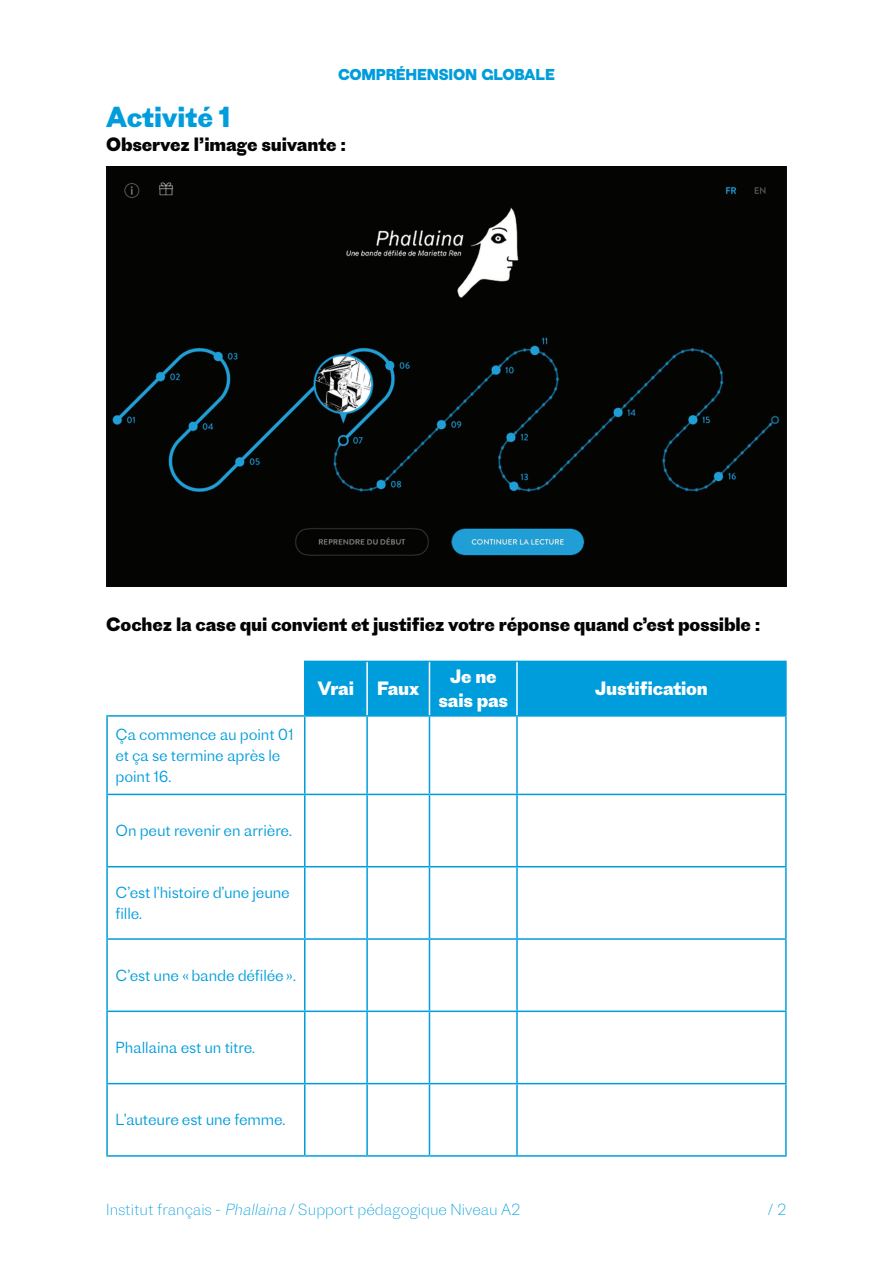
<style>
.page{position:relative;width:893px;height:1263px;background:#fff}
.page>*{position:absolute;margin:0;border:0;box-sizing:border-box;transform-origin:0 0}
.t1{font:700 27px "Proto Grotesk";letter-spacing:-.01em;color:#009ddc}
.t2{font:700 18px "Proto Grotesk";letter-spacing:-.01em;color:#040503}
.t3{font:700 18px/24px "Proto Grotesk";letter-spacing:-.01em;color:#fff;text-align:center}
.t4{font:300 15px/21px "Proto Grotesk";letter-spacing:-.01em;color:#009ddc}
.t5{font:200 15px "Proto Grotesk";color:#009ddc}
.t6{font:700 14.7px "Proto Grotesk";letter-spacing:-.015em;color:#009ddc}
.s1{font-style:italic}
</style>
<div class="page">
<div style="left:106px;top:166px;width:681px;height:421px;background:#040503"></div>
<div style="left:305px;top:662px;width:480px;height:53px;background:#009ddc"></div>
<hr style="left:304px;top:661px;width:63px;height:1px;background:#009ddc">
<hr style="left:304px;top:662px;width:1px;height:53px;background:#009ddc">
<hr style="left:367px;top:661px;width:62px;height:1px;background:#009ddc">
<hr style="left:429px;top:661px;width:88px;height:1px;background:#009ddc">
<hr style="left:517px;top:661px;width:270px;height:1px;background:#009ddc">
<hr style="left:785px;top:662px;width:2px;height:53px;background:#009ddc">
<hr style="left:106px;top:715px;width:199px;height:2px;background:#009ddc">
<hr style="left:106px;top:717px;width:2px;height:77px;background:#009ddc">
<hr style="left:305px;top:715px;width:62px;height:2px;background:#009ddc">
<hr style="left:304px;top:717px;width:1px;height:77px;background:#009ddc">
<hr style="left:367px;top:715px;width:62px;height:2px;background:#009ddc">
<hr style="left:366px;top:717px;width:2px;height:77px;background:#009ddc">
<hr style="left:429px;top:715px;width:88px;height:2px;background:#009ddc">
<hr style="left:429px;top:717px;width:1px;height:77px;background:#009ddc">
<hr style="left:517px;top:715px;width:270px;height:2px;background:#009ddc">
<hr style="left:516px;top:717px;width:2px;height:77px;background:#009ddc">
<hr style="left:785px;top:717px;width:2px;height:77px;background:#009ddc">
<hr style="left:106px;top:794px;width:199px;height:1px;background:#009ddc">
<hr style="left:106px;top:795px;width:2px;height:71px;background:#009ddc">
<hr style="left:305px;top:794px;width:62px;height:1px;background:#009ddc">
<hr style="left:304px;top:795px;width:1px;height:71px;background:#009ddc">
<hr style="left:367px;top:794px;width:62px;height:1px;background:#009ddc">
<hr style="left:366px;top:795px;width:2px;height:71px;background:#009ddc">
<hr style="left:429px;top:794px;width:88px;height:1px;background:#009ddc">
<hr style="left:429px;top:795px;width:1px;height:71px;background:#009ddc">
<hr style="left:517px;top:794px;width:270px;height:1px;background:#009ddc">
<hr style="left:516px;top:795px;width:2px;height:71px;background:#009ddc">
<hr style="left:785px;top:795px;width:2px;height:71px;background:#009ddc">
<hr style="left:106px;top:866px;width:199px;height:1px;background:#009ddc">
<hr style="left:106px;top:867px;width:2px;height:71px;background:#009ddc">
<hr style="left:305px;top:866px;width:62px;height:1px;background:#009ddc">
<hr style="left:304px;top:867px;width:1px;height:71px;background:#009ddc">
<hr style="left:367px;top:866px;width:62px;height:1px;background:#009ddc">
<hr style="left:366px;top:867px;width:2px;height:71px;background:#009ddc">
<hr style="left:429px;top:866px;width:88px;height:1px;background:#009ddc">
<hr style="left:429px;top:867px;width:1px;height:71px;background:#009ddc">
<hr style="left:517px;top:866px;width:270px;height:1px;background:#009ddc">
<hr style="left:516px;top:867px;width:2px;height:71px;background:#009ddc">
<hr style="left:785px;top:867px;width:2px;height:71px;background:#009ddc">
<hr style="left:106px;top:938px;width:199px;height:2px;background:#009ddc">
<hr style="left:106px;top:940px;width:2px;height:70px;background:#009ddc">
<hr style="left:305px;top:938px;width:62px;height:2px;background:#009ddc">
<hr style="left:304px;top:940px;width:1px;height:70px;background:#009ddc">
<hr style="left:367px;top:938px;width:62px;height:2px;background:#009ddc">
<hr style="left:366px;top:940px;width:2px;height:70px;background:#009ddc">
<hr style="left:429px;top:938px;width:88px;height:2px;background:#009ddc">
<hr style="left:429px;top:940px;width:1px;height:70px;background:#009ddc">
<hr style="left:517px;top:938px;width:270px;height:2px;background:#009ddc">
<hr style="left:516px;top:940px;width:2px;height:70px;background:#009ddc">
<hr style="left:785px;top:940px;width:2px;height:70px;background:#009ddc">
<hr style="left:106px;top:1010px;width:199px;height:2px;background:#009ddc">
<hr style="left:106px;top:1012px;width:2px;height:71px;background:#009ddc">
<hr style="left:305px;top:1010px;width:62px;height:2px;background:#009ddc">
<hr style="left:304px;top:1012px;width:1px;height:71px;background:#009ddc">
<hr style="left:367px;top:1010px;width:62px;height:2px;background:#009ddc">
<hr style="left:366px;top:1012px;width:2px;height:71px;background:#009ddc">
<hr style="left:429px;top:1010px;width:88px;height:2px;background:#009ddc">
<hr style="left:429px;top:1012px;width:1px;height:71px;background:#009ddc">
<hr style="left:517px;top:1010px;width:270px;height:2px;background:#009ddc">
<hr style="left:516px;top:1012px;width:2px;height:71px;background:#009ddc">
<hr style="left:785px;top:1012px;width:2px;height:71px;background:#009ddc">
<hr style="left:106px;top:1083px;width:199px;height:1px;background:#009ddc">
<hr style="left:106px;top:1084px;width:2px;height:71px;background:#009ddc">
<hr style="left:305px;top:1083px;width:62px;height:1px;background:#009ddc">
<hr style="left:304px;top:1084px;width:1px;height:71px;background:#009ddc">
<hr style="left:367px;top:1083px;width:62px;height:1px;background:#009ddc">
<hr style="left:366px;top:1084px;width:2px;height:71px;background:#009ddc">
<hr style="left:429px;top:1083px;width:88px;height:1px;background:#009ddc">
<hr style="left:429px;top:1084px;width:1px;height:71px;background:#009ddc">
<hr style="left:517px;top:1083px;width:270px;height:1px;background:#009ddc">
<hr style="left:516px;top:1084px;width:2px;height:71px;background:#009ddc">
<hr style="left:785px;top:1084px;width:2px;height:71px;background:#009ddc">
<hr style="left:106px;top:1155px;width:199px;height:2px;background:#009ddc">
<hr style="left:305px;top:1155px;width:62px;height:2px;background:#009ddc">
<hr style="left:367px;top:1155px;width:62px;height:2px;background:#009ddc">
<hr style="left:429px;top:1155px;width:88px;height:2px;background:#009ddc">
<hr style="left:517px;top:1155px;width:270px;height:2px;background:#009ddc">
<hr style="left:366px;top:662px;width:2px;height:53px;background:#fff">
<hr style="left:429px;top:662px;width:1px;height:53px;background:#fff">
<hr style="left:516px;top:662px;width:2px;height:53px;background:#fff">
<p class="t6" style="left:338px;top:64px;width:218px">COMPRÉHENSION GLOBALE</p>
<h1 class="t1" style="left:106px;top:97px;width:125px">Activité 1</h1>
<p class="t2" style="left:106px;top:131px;width:241px">Observez l’image suivante :</p>
<p class="t2" style="left:106px;top:611px;width:656px">Cochez la case qui convient et justifiez votre réponse quand c’est possible :</p>
<p class="t4" style="left:116px;top:723px;width:180px">Ça commence au point 01 et ça se termine après le point 16.</p>
<p class="t4" style="left:116px;top:820px;width:178px">On peut revenir en arrière.</p>
<p class="t4" style="left:116px;top:881px;width:176px">C’est l’histoire d’une jeune fille.</p>
<p class="t4" style="left:116px;top:964px;width:182px">C’est une « bande défilée ».</p>
<p class="t3" style="left:318px;top:676px;width:38px">Vrai</p>
<p class="t3" style="left:377px;top:676px;width:44px">Faux</p>
<p class="t3" style="left:438px;top:664px;width:71px">Je ne sais pas</p>
<p class="t3" style="left:595px;top:676px;width:115px">Justification</p>
<p class="t4" style="left:116px;top:1036px;width:141px">Phallaina est un titre.</p>
<p class="t4" style="left:116px;top:1109px;width:172px">L’auteure est une femme.</p>
<p class="t5" style="left:106px;top:1199px;width:416px">Institut français - <span class="s1">Phallaina</span> / Support pédagogique Niveau A2</p>
<p class="t5" style="left:768px;top:1199px;width:20px">/ 2</p>
</div>
